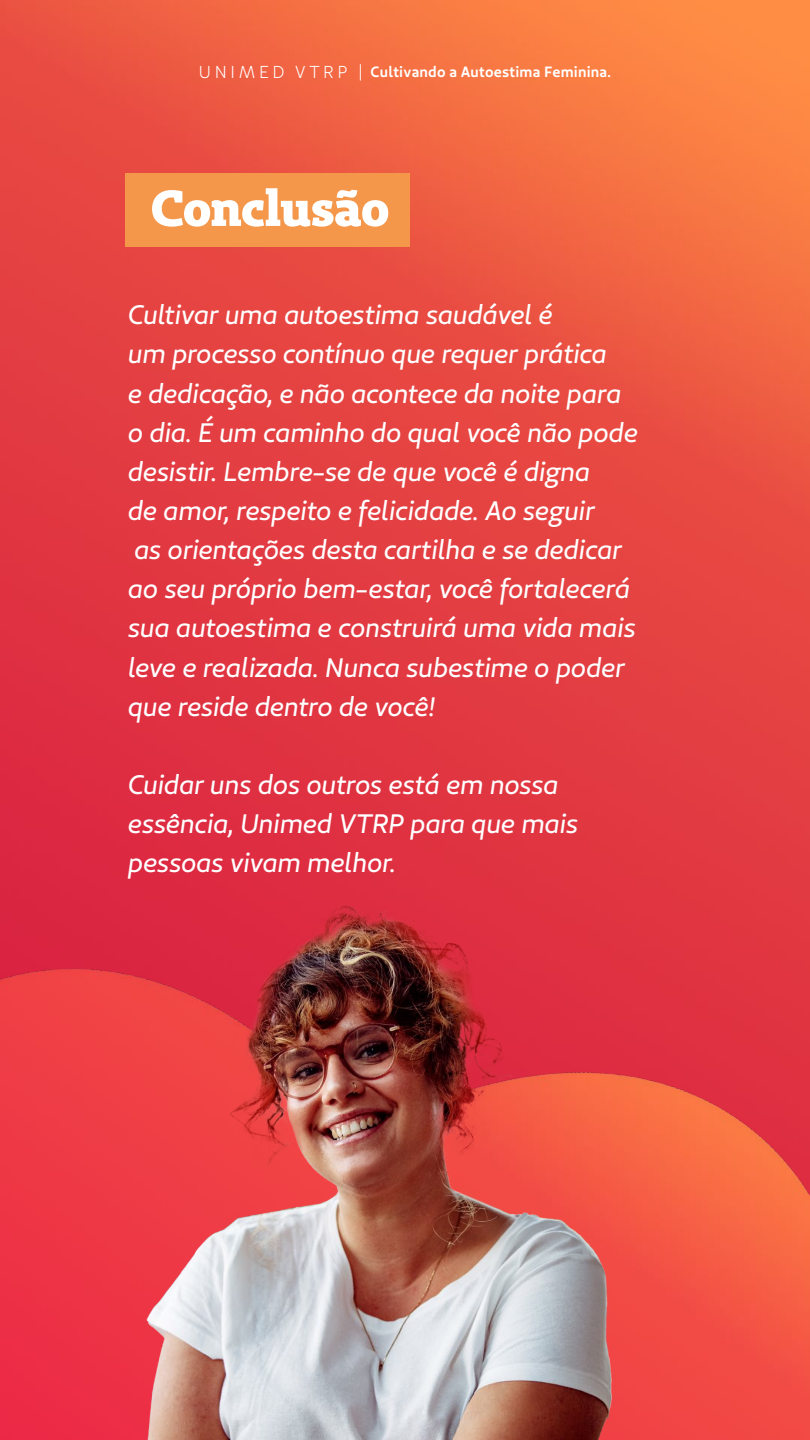
<style>
.page{position:relative;width:810px;height:1440px;background:#fff}
.page>*{position:absolute;margin:0;border:0;box-sizing:border-box;transform-origin:0 0}
.t1{font:700 50.25px "Unimed Slab 2020 Extra";letter-spacing:-.015em;color:#fff}
.t2{font:italic 26.7px/39.2px "Unimed Sans 2020 Regular";letter-spacing:-.015em;color:#fff}
.t3{font:700 14.85px "Unimed Sans 2020 Semi";letter-spacing:.015em;color:#fff}
.s1{font-family:"Unimed Sans 2020 Book";font-weight:400;font-size:17.25px}
</style>
<div class="page">
<img style="left:0;top:0;width:810px;height:1440px">
<div style="left:125px;top:173px;width:285px;height:74px;background:#f4974a"></div>
<img style="left:0;top:918px;width:809px;height:522px">
<img style="left:52px;top:867px;width:635px;height:573px">
<p class="t3" style="left:199px;top:62px;width:413px"><span class="s1">U N I M E D V T R P |</span> Cultivando a Autoestima Feminina.</p>
<h1 class="t1" style="left:151px;top:174px;width:240px">Conclusão</h1>
<p class="t2" style="left:128px;top:295px;width:512px">Cultivar uma autoestima saudável é<br>um processo contínuo que requer prática<br>e dedicação, e não acontece da noite para o dia. É um caminho do qual você não pode desistir. Lembre-se de que você é digna<br>de amor, respeito e felicidade. Ao seguir<br>as orientações desta cartilha e se dedicar ao seu próprio bem-estar, você fortalecerá sua autoestima e construirá uma vida mais leve e realizada. Nunca subestime o poder que reside dentro de você!</p>
<p class="t2" style="left:128px;top:765px;width:452px">Cuidar uns dos outros está em nossa essência, Unimed VTRP para que mais pessoas vivam melhor.</p>
</div>
